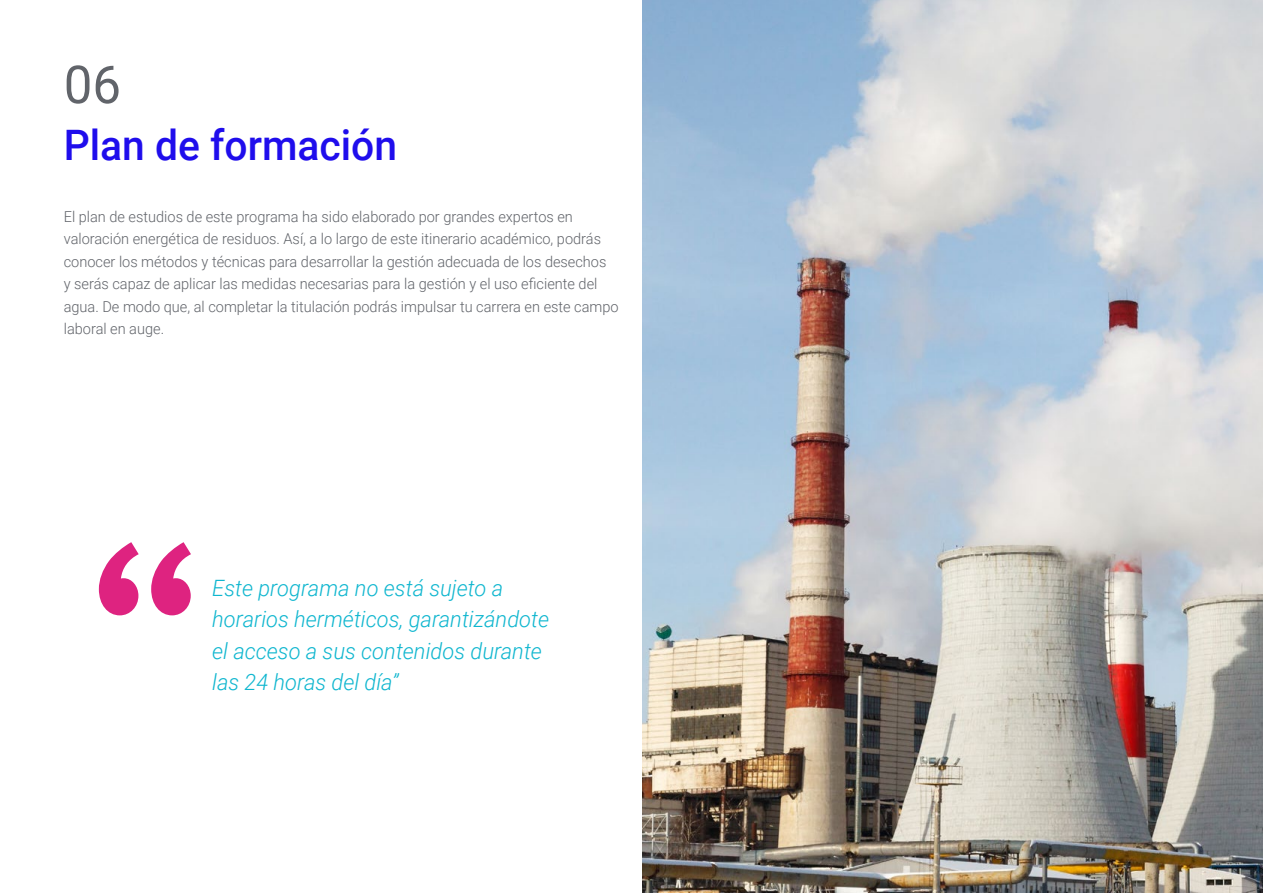
<style>
.page{position:relative;width:1263px;height:893px;background:#fff}
.page>*{position:absolute;margin:0;border:0;box-sizing:border-box;transform-origin:0 0}
.t1{font:52.5px "Roboto";color:#61646a}
.t2{font:500 42px "Roboto";color:#1f0dec}
.t3{font:italic 300 22.5px/31.5px "Roboto";color:#0fb6cf}
.t4{font:300 15px/22.5px "Roboto";color:#61646a}
</style>
<div class="page">
<svg style="left:99px;top:542px;width:92px;height:73px"></svg>
<img style="left:642px;top:0;width:621px;height:893px">
<h1 class="t1" style="left:64px;top:48px;width:59px">06</h1>
<h2 class="t2" style="left:64px;top:115px;width:335px">Plan de formación</h2>
<p class="t4" style="left:64px;top:205px;width:556px">El plan de estudios de este programa ha sido elaborado por grandes expertos en valoración energética de residuos. Así, a lo largo de este itinerario académico, podrás conocer los métodos y técnicas para desarrollar la gestión adecuada de los desechos<br>y serás capaz de aplicar las medidas necesarias para la gestión y el uso eficiente del agua. De modo que, al completar la titulación podrás impulsar tu carrera en este campo laboral en auge.</p>
<h3 class="t3" style="left:212px;top:571px;width:338px">Este programa no está sujeto a horarios herméticos, garantizándote el acceso a sus contenidos durante las 24 horas del día”</h3>
</div>
